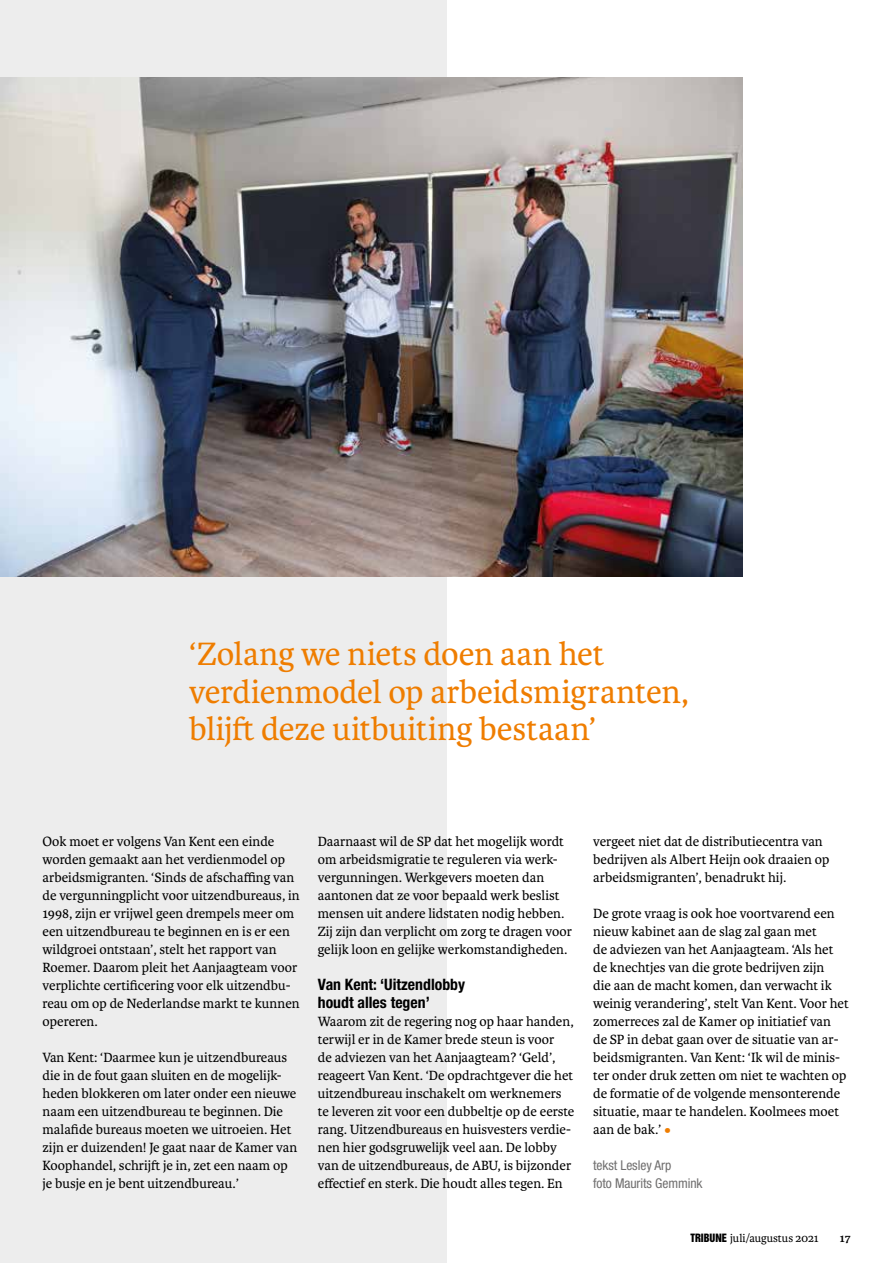
<style>
.page{position:relative;width:893px;height:1263px;background:#fff}
.page>*{position:absolute;margin:0;border:0;box-sizing:border-box;transform-origin:0 0}
.t1{font:34.5px/37.5px "Karmina";letter-spacing:-.005em;color:#ef7d00}
.t2{font:700 condensed 15.75px/18px "Helvetica Neue LT Std";color:#000}
.t3{font:14.25px/18px "Karmina";color:#000}
.t4{font:condensed 13.5px/18px "Helvetica Neue LT Pro";letter-spacing:-.005em;color:#706f6f}
.t5{font:12px "Karmina";color:#000}
.t6{font:700 12px "Karmina";color:#000}
.s1{font-size:19.5px;color:#ef7d00}
.s2{font-family:"Helvetica Inserat LT Std";font-size:10.5px}
</style>
<div class="page">
<div style="left:0;top:0;width:446px;height:1263px;background:#ededed"></div>
<img style="left:0;top:78px;width:743px;height:498px">
<h1 class="t1" style="left:189px;top:635px;width:501px">‘Zolang we niets doen aan het verdienmodel op arbeidsmigranten, blijft deze uitbuiting bestaan’</h1>
<p class="t3" style="left:43px;top:833px;width:259px">Ook moet er volgens Van Kent een einde worden gemaakt aan het verdienmodel op arbeidsmigranten. ‘Sinds de afschaffing van de vergunningplicht voor uitzendbureaus, in 1998, zijn er vrijwel geen drempels meer om een uitzendbureau te beginnen en is er een wildgroei ontstaan’, stelt het rapport van Roemer. Daarom pleit het Aanjaagteam voor verplichte certificering voor elk uitzendbu&shy;reau om op de Nederlandse markt te kunnen opereren.</p>
<p class="t3" style="left:43px;top:1049px;width:256px">Van Kent: ‘Daarmee kun je uitzendbureaus die in de fout gaan sluiten en de mogelijk&shy;heden blokkeren om later onder een nieuwe naam een uitzendbureau te beginnen. Die malafide bureaus moeten we uitroeien. Het zijn er duizenden! Je gaat naar de Kamer van Koophandel, schrijft je in, zet een naam op je busje en je bent uitzendbureau.’</p>
<p class="t3" style="left:318px;top:833px;width:256px">Daarnaast wil de SP dat het mogelijk wordt om arbeidsmigratie te reguleren via werk&shy;vergunningen. Werkgevers moeten dan aantonen dat ze voor bepaald werk beslist mensen uit andere lidstaten nodig hebben.<br>Zij zijn dan verplicht om zorg te dragen voor gelijk loon en gelijke werkomstandigheden.</p>
<p class="t2" style="left:318px;top:975px;width:149px">Van Kent: ‘Uitzendlobby houdt alles tegen’</p>
<p class="t3" style="left:318px;top:1013px;width:258px">Waarom zit de regering nog op haar handen, terwijl er in de Kamer brede steun is voor<br>de adviezen van het Aanjaagteam? ‘Geld’, reageert Van Kent. ‘De opdrachtgever die het uitzendbureau inschakelt om werknemers te leveren zit voor een dubbeltje op de eerste rang. Uitzendbureaus en huisvesters verdie&shy;nen hier godsgruwelijk veel aan. De lobby van de uitzendbureaus, de ABU, is bijzonder effectief en sterk. Die houdt alles tegen. En</p>
<p class="t3" style="left:593px;top:833px;width:238px">vergeet niet dat de distributiecentra van bedrijven als Albert Heijn ook draaien op arbeidsmigranten’, benadrukt hij.</p>
<p class="t3" style="left:593px;top:905px;width:257px">De grote vraag is ook hoe voortvarend een nieuw kabinet aan de slag zal gaan met<br>de adviezen van het Aanjaagteam. ‘Als het de knechtjes van die grote bedrijven zijn<br>die aan de macht komen, dan verwacht ik weinig verandering’, stelt Van Kent. Voor het zomerreces zal de Kamer op initiatief van<br>de SP in debat gaan over de situatie van ar&shy;beidsmigranten. Van Kent: ‘Ik wil de minis&shy;ter onder druk zetten om niet te wachten op de formatie of de volgende mensonterende situatie, maar te handelen. Koolmees moet aan de bak.’ <span class="s1">•</span></p>
<p class="t4" style="left:593px;top:1156px;width:111px">tekst Lesley Arp<br>foto Maurits Gemmink</p>
<p class="t5" style="left:690px;top:1231px;width:130px"><span class="s2">TRIBUNE</span> juli/augustus 2021</p>
<p class="t6" style="left:840px;top:1231px;width:12px">17</p>
</div>
